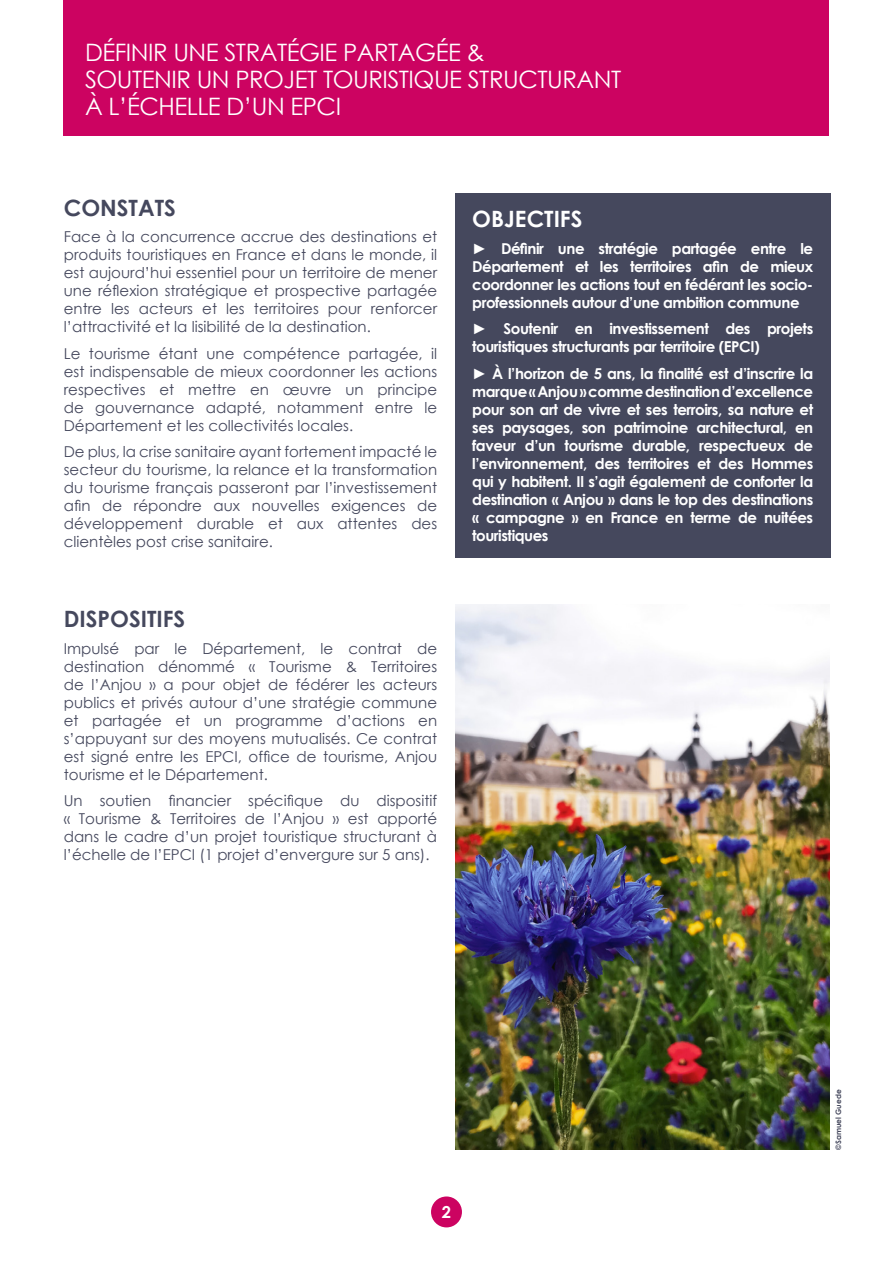
<style>
.page{position:relative;width:893px;height:1263px;background:#fff}
.page>*{position:absolute;margin:0;border:0;box-sizing:border-box;transform-origin:0 0}
.t1{font:24px/27px "Century Gothic";letter-spacing:-.02em;color:#fff}
.Texte_courant{font:700 22.5px "Century Gothic";color:#45485d}
.Texte_courant-2{font:700 22.5px "Century Gothic";color:#fff}
.t2{font:700 16.5px "Century Gothic";color:#fff}
.Texte_courant-3{font:15px/18px "Century Gothic";color:#45485d;text-align:justify}
.Texte_courant-4{font:700 15px/18px "Century Gothic";letter-spacing:-.03em;color:#fff;text-align:justify}
.Mentions___encadrés{font:700 7.5px "Century Gothic";color:#45485d}
</style>
<div class="page">
<div style="left:431px;top:1196px;width:31px;height:31px;background:#cc0361;border-radius:50%"></div>
<div style="left:64px;top:0;width:765px;height:136px;background:#cc0361"></div>
<div style="left:455px;top:193px;width:375px;height:365px;background:#45485d"></div>
<img style="left:455px;top:604px;width:374px;height:546px">
<h1 class="t1" style="left:85px;top:38px;width:538px">DÉFINIR UNE STRATÉGIE PARTAGÉE &amp;<br>SOUTENIR UN PROJET TOURISTIQUE STRUCTURANT<br>À L’ÉCHELLE D’UN EPCI</h1>
<p class="Texte_courant" style="left:64px;top:190px;width:114px">CONSTATS</p>
<p class="Texte_courant-3" style="left:64px;top:228px;width:375px">Face à la concurrence accrue des destinations et produits touristiques en France et dans le monde, il est aujourd’hui essentiel pour un territoire de mener une réflexion stratégique et prospective partagée entre les acteurs et les territoires pour renforcer l’attractivité et la lisibilité de la destination.</p>
<p class="Texte_courant-3" style="left:64px;top:344px;width:375px">Le tourisme étant une compétence partagée, il est indispensable de mieux coordonner les actions respectives et mettre en œuvre un principe de gouvernance adapté, notamment entre le Département et les collectivités locales.</p>
<p class="Texte_courant-3" style="left:64px;top:443px;width:375px">De plus, la crise sanitaire ayant fortement impacté le secteur du tourisme, la relance et la transformation du tourisme français passeront par l’investissement afin de répondre aux nouvelles exigences de développement durable et aux attentes des clientèles post crise sanitaire.</p>
<p class="Texte_courant" style="left:64px;top:602px;width:123px">DISPOSITIFS</p>
<p class="Texte_courant-3" style="left:64px;top:639px;width:375px">Impulsé par le Département, le contrat de destination dénommé « Tourisme &amp; Territoires de l’Anjou » a pour objet de fédérer les acteurs publics et privés autour d’une stratégie commune et partagée et un programme d’actions en s’appuyant sur des moyens mutualisés. Ce contrat est signé entre les EPCI, office de tourisme, Anjou tourisme et le Département.</p>
<p class="Texte_courant-3" style="left:64px;top:791px;width:375px">Un soutien financier spécifique du dispositif « Tourisme &amp; Territoires de l’Anjou » est apporté dans le cadre d’un projet touristique structurant à l’échelle de l’EPCI (1 projet d’envergure sur 5 ans).</p>
<p class="Texte_courant-2" style="left:472px;top:202px;width:112px">OBJECTIFS</p>
<p class="Texte_courant-4" style="left:472px;top:238px;width:343px">► Définir une stratégie partagée entre le Département et les territoires afin de mieux coordonner les actions tout en fédérant les socio&shy;professionnels autour d’une ambition commune</p>
<p class="Texte_courant-4" style="left:472px;top:319px;width:343px">► Soutenir en investissement des projets touristiques structurants par territoire (EPCI)</p>
<p class="Texte_courant-4" style="left:472px;top:364px;width:343px">► À l’horizon de 5 ans, la finalité est d’inscrire la marque « Anjou » comme destination d’excellence pour son art de vivre et ses terroirs, sa nature et ses paysages, son patrimoine architectural, en faveur d’un tourisme durable, respectueux de l’environnement, des territoires et des Hommes qui y habitent. Il s’agit également de conforter la destination « Anjou » dans le top des destinations « campagne » en France en terme de nuitées touristiques</p>
<p class="t2" style="left:442px;top:1200px;width:11px">2</p>
<p class="Mentions___encadrés" style="left:833px;top:1150px;width:62px;rotate:-90deg">©Samuel Guede</p>
</div>
